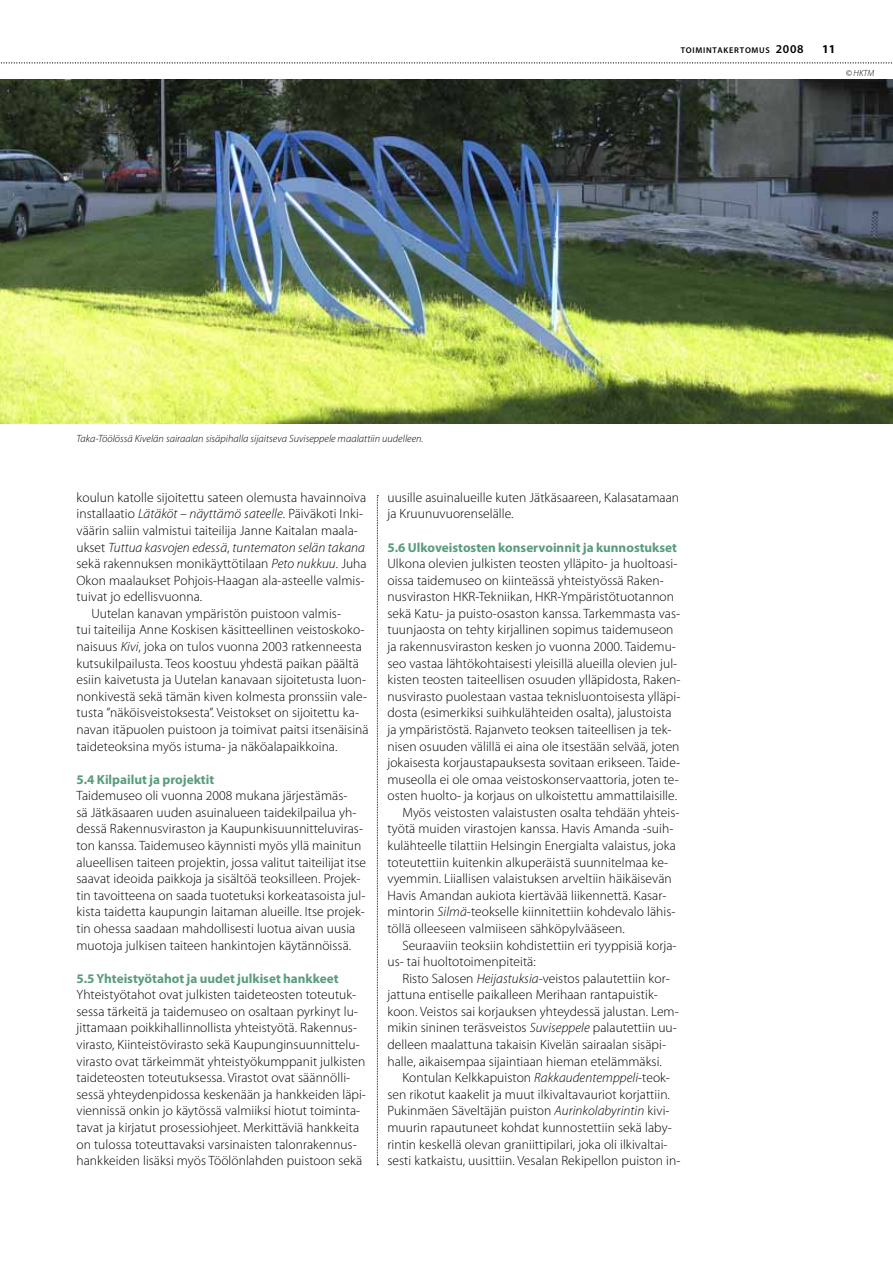
<style>
.page{position:relative;width:893px;height:1263px;background:#fff}
.page>*{position:absolute;margin:0;border:0;box-sizing:border-box;transform-origin:0 0}
.t1{font:300 13.5px/16.6px "Myriad Pro";letter-spacing:.005em;color:#000}
.t2{font:italic 300 13.5px "Myriad Pro";letter-spacing:.005em;color:#000}
.t3{font:700 13.2px "Myriad Pro";color:#599c7c}
.t4{font:700 12px "Myriad Pro";color:#000}
.t5{font:italic 300 10.5px "Myriad Pro";letter-spacing:.005em;color:#000}
.t6{font:italic 300 9px "Myriad Pro";color:#000}
.t7{font:600 8.4px "Myriad Pro";letter-spacing:.085em;color:#000}
.s1{font-size:12px}
.s2{font-style:italic}
.s3{font-style:normal}
</style>
<div class="page">
<svg style="left:1px;top:62px;width:891px;height:1px"></svg>
<svg style="left:377px;top:495px;width:1px;height:670px"></svg>
<img style="left:0;top:80px;width:893px;height:343px">
<p class="t7" style="left:681px;top:47px;width:124px">TOIMINTAKERTOMUS <span class="s1">2008</span></p>
<p class="t4" style="left:822px;top:45px;width:15px">11</p>
<p class="t6" style="left:846px;top:69px;width:30px">© HKTM</p>
<p class="t5" style="left:76px;top:435px;width:348px">Taka-Töölössä Kivelän sairaalan sisäpihalla sijaitseva Suviseppele maalattiin uudelleen.</p>
<p class="t1" style="left:76px;top:490px;width:291px">koulun katolle sijoitettu sateen olemusta havainnoiva</p>
<p class="t1" style="left:76px;top:506px;width:288px">installaatio <span class="s2">Lätäköt – näyttämö sateelle</span>. Päiväkoti Inki-</p>
<p class="t1" style="left:76px;top:523px;width:283px">väärin saliin valmistui taiteilija Janne Kaitalan maala-</p>
<p class="t2" style="left:76px;top:542px;width:290px"><span class="s3">ukset</span> Tuttua kasvojen edessä<span class="s3">,</span> tuntematon selän takana</p>
<p class="t1" style="left:76px;top:556px;width:292px">sekä rakennuksen monikäyttötilaan <span class="s2">Peto nukkuu</span>. Juha</p>
<p class="t1" style="left:76px;top:573px;width:289px">Okon maalaukset Pohjois-Haagan ala-asteelle valmis-</p>
<p class="t1" style="left:76px;top:589px;width:127px">tuivat jo edellisvuonna.</p>
<p class="t1" style="left:91px;top:606px;width:251px">Uutelan kanavan ympäristön puistoon valmis-</p>
<p class="t1" style="left:76px;top:623px;width:290px">tui taiteilija Anne Koskisen käsitteellinen veistoskoko-</p>
<p class="t1" style="left:76px;top:639px;width:287px">naisuus <span class="s2">Kivi</span>, joka on tulos vuonna 2003 ratkenneesta</p>
<p class="t1" style="left:76px;top:656px;width:284px">kutsukilpailusta. Teos koostuu yhdestä paikan päältä</p>
<p class="t1" style="left:76px;top:672px;width:291px">esiin kaivetusta ja Uutelan kanavaan sijoitetusta luon-</p>
<p class="t1" style="left:76px;top:689px;width:292px">nonkivestä sekä tämän kiven kolmesta pronssiin vale-</p>
<p class="t1" style="left:76px;top:705px;width:284px">tusta ”näköisveistoksesta”. Veistokset on sijoitettu ka-</p>
<p class="t1" style="left:76px;top:722px;width:294px">navan itäpuolen puistoon ja toimivat paitsi itsenäisinä</p>
<p class="t1" style="left:76px;top:739px;width:262px">taideteoksina myös istuma- ja näköalapaikkoina.</p>
<p class="t3" style="left:76px;top:774px;width:139px">5.4 Kilpailut ja projektit</p>
<p class="t1" style="left:76px;top:788px;width:291px">Taidemuseo oli vuonna 2008 mukana järjestämäs-<br>sä Jätkäsaaren uuden asuinalueen taidekilpailua yh&shy;dessä Rakennusviraston ja Kaupunkisuunnitteluviras&shy;ton kanssa. Taidemuseo käynnisti myös yllä mainitun alueellisen taiteen projektin, jossa valitut taiteilijat itse saavat ideoida paikkoja ja sisältöä teoksilleen. Projek&shy;tin tavoitteena on saada tuotetuksi korkeatasoista jul&shy;kista taidetta kaupungin laitaman alueille. Itse projek&shy;tin ohessa saadaan mahdollisesti luotua aivan uusia muotoja julkisen taiteen hankintojen käytännöissä.</p>
<p class="t3" style="left:76px;top:973px;width:264px">5.5 Yhteistyötahot ja uudet julkiset hankkeet</p>
<p class="t1" style="left:76px;top:987px;width:291px">Yhteistyötahot ovat julkisten taideteosten toteutuk&shy;sessa tärkeitä ja taidemuseo on osaltaan pyrkinyt lu&shy;jittamaan poikkihallinnollista yhteistyötä. Rakennus&shy;virasto, Kiinteistövirasto sekä Kaupunginsuunnittelu&shy;virasto ovat tärkeimmät yhteistyökumppanit julkisten taideteosten toteutuksessa. Virastot ovat säännölli&shy;sessä yhteydenpidossa keskenään ja hankkeiden läpi&shy;viennissä onkin jo käytössä valmiiksi hiotut toiminta&shy;tavat ja kirjatut prosessiohjeet. Merkittäviä hankkeita on tulossa toteuttavaksi varsinaisten talonrakennus&shy;hankkeiden lisäksi myös Töölönlahden puistoon sekä</p>
<p class="t1" style="left:387px;top:490px;width:293px">uusille asuinalueille kuten Jätkäsaareen, Kalasatamaan ja Kruunuvuorenselälle.</p>
<p class="t3" style="left:387px;top:542px;width:291px">5.6 Ulkoveistosten konservoinnit ja kunnostukset</p>
<p class="t1" style="left:387px;top:556px;width:291px">Ulkona olevien julkisten teosten ylläpito- ja huoltoasi-</p>
<p class="t1" style="left:387px;top:573px;width:278px">oissa taidemuseo on kiinteässä yhteistyössä Raken-</p>
<p class="t1" style="left:387px;top:589px;width:288px">nusviraston HKR-Tekniikan, HKR-Ympäristötuotannon</p>
<p class="t1" style="left:387px;top:606px;width:294px">sekä Katu- ja puisto-osaston kanssa. Tarkemmasta vas-</p>
<p class="t1" style="left:387px;top:623px;width:288px">tuunjaosta on tehty kirjallinen sopimus taidemuseon</p>
<p class="t1" style="left:387px;top:639px;width:290px">ja rakennusviraston kesken jo vuonna 2000. Taidemu-</p>
<p class="t1" style="left:387px;top:656px;width:291px">seo vastaa lähtökohtaisesti yleisillä alueilla olevien jul-</p>
<p class="t1" style="left:387px;top:672px;width:294px">kisten teosten taiteellisen osuuden ylläpidosta, Raken-</p>
<p class="t1" style="left:387px;top:689px;width:294px">nusvirasto puolestaan vastaa teknisluontoisesta ylläpi-</p>
<p class="t1" style="left:387px;top:705px;width:285px">dosta (esimerkiksi suihkulähteiden osalta), jalustoista</p>
<p class="t1" style="left:387px;top:722px;width:285px">ja ympäristöstä. Rajanveto teoksen taiteellisen ja tek-</p>
<p class="t1" style="left:387px;top:739px;width:294px">nisen osuuden välillä ei aina ole itsestään selvää, joten</p>
<p class="t1" style="left:387px;top:755px;width:294px">jokaisesta korjaustapauksesta sovitaan erikseen. Taide-</p>
<p class="t1" style="left:387px;top:772px;width:293px">museolla ei ole omaa veistoskonservaattoria, joten te-</p>
<p class="t1" style="left:387px;top:788px;width:291px">osten huolto- ja korjaus on ulkoistettu ammattilaisille.</p>
<p class="t1" style="left:402px;top:805px;width:279px">Myös veistosten valaistusten osalta tehdään yhteis-</p>
<p class="t1" style="left:387px;top:822px;width:287px">työtä muiden virastojen kanssa. Havis Amanda -suih-</p>
<p class="t1" style="left:387px;top:838px;width:290px">kulähteelle tilattiin Helsingin Energialta valaistus, joka</p>
<p class="t1" style="left:387px;top:855px;width:282px">toteutettiin kuitenkin alkuperäistä suunnitelmaa ke-</p>
<p class="t1" style="left:387px;top:871px;width:286px">vyemmin. Liiallisen valaistuksen arveltiin häikäisevän</p>
<p class="t1" style="left:387px;top:888px;width:281px">Havis Amandan aukiota kiertävää liikennettä. Kasar-</p>
<p class="t1" style="left:387px;top:904px;width:290px">mintorin <span class="s2">Silmä</span>-teokselle kiinnitettiin kohdevalo lähis-</p>
<p class="t1" style="left:387px;top:921px;width:239px">töllä olleeseen valmiiseen sähköpylvääseen.</p>
<p class="t1" style="left:402px;top:938px;width:276px">Seuraaviin teoksiin kohdistettiin eri tyyppisiä korja-</p>
<p class="t1" style="left:387px;top:954px;width:150px">us- tai huoltotoimenpiteitä:</p>
<p class="t1" style="left:402px;top:971px;width:269px">Risto Salosen <span class="s2">Heijastuksia</span>-veistos palautettiin kor-</p>
<p class="t1" style="left:387px;top:987px;width:272px">jattuna entiselle paikalleen Merihaan rantapuistik-</p>
<p class="t1" style="left:387px;top:1004px;width:293px">koon. Veistos sai korjauksen yhteydessä jalustan. Lem-</p>
<p class="t1" style="left:387px;top:1021px;width:291px">mikin sininen teräsveistos <span class="s2">Suviseppele</span> palautettiin uu-</p>
<p class="t1" style="left:387px;top:1037px;width:280px">delleen maalattuna takaisin Kivelän sairaalan sisäpi-</p>
<p class="t1" style="left:387px;top:1054px;width:276px">halle, aikaisempaa sijaintiaan hieman etelämmäksi.</p>
<p class="t1" style="left:402px;top:1070px;width:269px">Kontulan Kelkkapuiston <span class="s2">Rakkaudentemppeli</span>-teok-</p>
<p class="t1" style="left:387px;top:1087px;width:284px">sen rikotut kaakelit ja muut ilkivaltavauriot korjattiin.</p>
<p class="t1" style="left:387px;top:1103px;width:284px">Pukinmäen Säveltäjän puiston <span class="s2">Aurinkolabyrintin</span> kivi-</p>
<p class="t1" style="left:387px;top:1120px;width:286px">muurin rapautuneet kohdat kunnostettiin sekä laby-</p>
<p class="t1" style="left:387px;top:1137px;width:282px">rintin keskellä olevan graniittipilari, joka oli ilkivaltai-</p>
<p class="t1" style="left:387px;top:1153px;width:294px">sesti katkaistu, uusittiin. Vesalan Rekipellon puiston in-</p>
</div>
